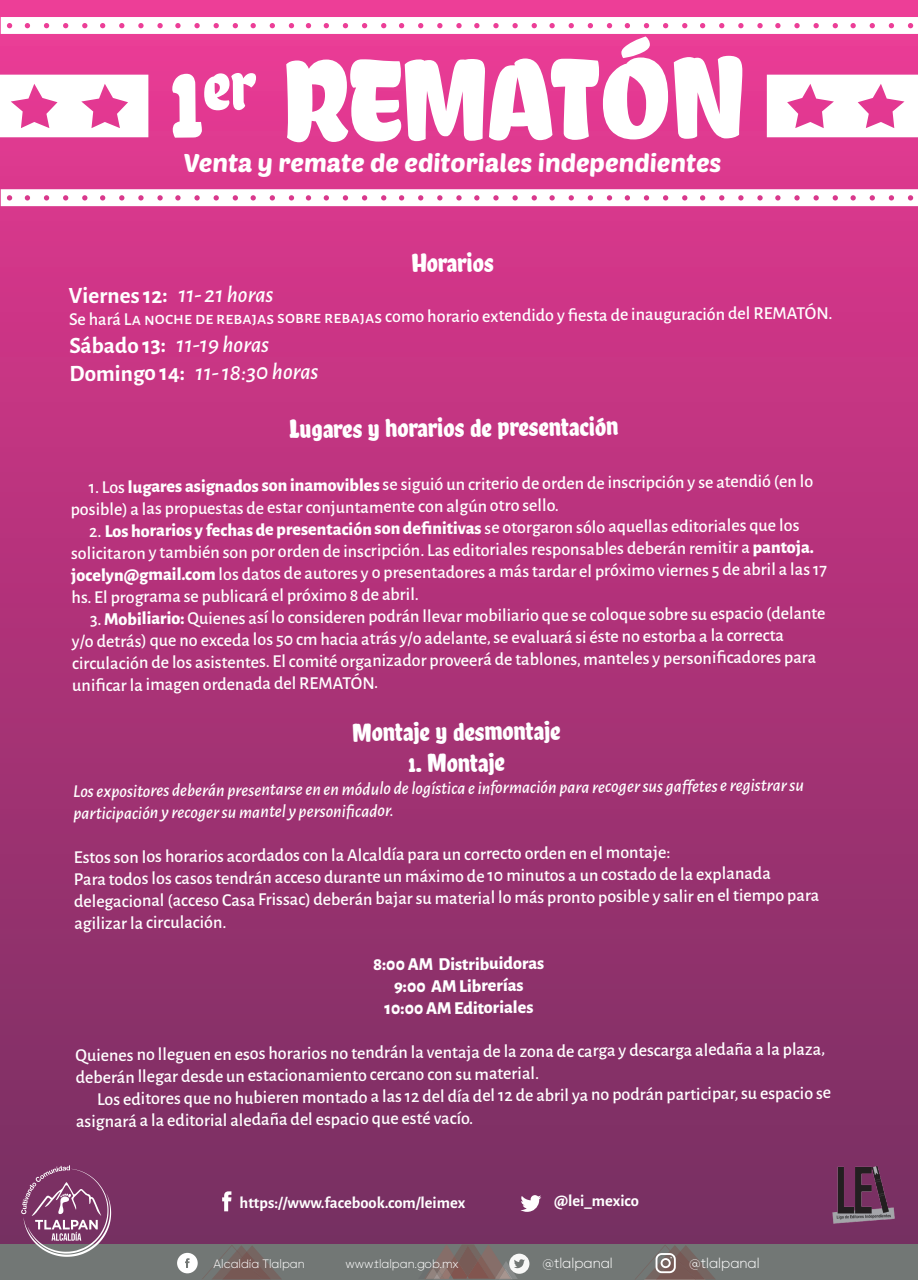
<style>
.page{position:relative;width:918px;height:1280px;background:#fff}
.page>*{position:absolute;margin:0;border:0;box-sizing:border-box;transform-origin:0 0}
.t1{font:115.35px "Chela One";color:#fff}
.t2{font:25.8px "Chela One";letter-spacing:-.01em;color:#fff}
.t3{font:25.35px "Poetsen One";color:#fff}
.t4{font:italic 500 23.25px "Alegreya Sans";letter-spacing:-.01em;color:#fff}
.t5{font:700 23.25px "Alegreya Sans";letter-spacing:-.01em;color:#fff}
.t6{font:500 18.15px/21px "Alegreya Sans";letter-spacing:-.01em;color:#fff}
.t7{font:italic 500 18.15px/23.9px "Alegreya Sans";letter-spacing:-.01em;color:#fff}
.t8{font:800 18.15px "Alegreya Sans";letter-spacing:-.01em;color:#fff}
.t9{font:700 16.5px "Alegreya Sans";color:#fff}
.t10{font:300 14.1px "Gilroy";color:#fff}
.t11{font:300 12.15px "Gilroy";color:#fff}
.s1{font-size:119.4px}
.s2{font-weight:500;font-style:italic}
.s3{font-family:"Alegreya Sans SC"}
.s4{font-weight:700;font-style:normal}
.s5{font-weight:800}
</style>
<div class="page">
<div style="left:0;top:0;width:918px;height:1279px;background:linear-gradient(to bottom,#ec3995,#712e5e)"></div>
<svg style="left:767px;top:75px;width:151px;height:62px"></svg>
<svg style="left:0;top:75px;width:148px;height:62px"></svg>
<svg style="left:1px;top:17px;width:917px;height:17px"></svg>
<svg style="left:1px;top:189px;width:917px;height:17px"></svg>
<svg style="left:222px;top:1191px;width:9px;height:20px"></svg>
<svg style="left:520px;top:1195px;width:21px;height:16px"></svg>
<div style="left:0;top:1244px;width:918px;height:35px;background:#727775"></div>
<svg style="left:635px;top:1245px;width:81px;height:35px"></svg>
<svg style="left:418px;top:1244px;width:111px;height:36px"></svg>
<svg style="left:177px;top:1245px;width:105px;height:35px"></svg>
<svg style="left:21px;top:1165px;width:90px;height:91px;background:#8c577c"></svg>
<img style="left:830px;top:1163px;width:68px;height:64px">
<p class="t1" style="left:170px;top:37px;width:577px;rotate:-1deg"><span class="s1">1</span><sup>er</sup> REMATÓN</p>
<p class="t3" style="left:184px;top:146px;width:539px">Venta y remate de editoriales independientes</p>
<p class="t2" style="left:411px;top:248px;width:84px">Horarios</p>
<p class="t5" style="left:69px;top:278px;width:206px">Viernes 12: <span class="s2">11- 21 horas</span></p>
<p class="t6" style="left:69px;top:303px;width:765px">Se hará <span class="s3">La noche de rebajas sobre rebajas</span> como horario extendido y fiesta de inauguración del REMATÓN.</p>
<p class="t4" style="left:69px;top:328px;width:201px"><span class="s4">Sábado 13:</span> 11-19 horas</p>
<p class="t4" style="left:70px;top:356px;width:250px"><span class="s4">Domingo 14:</span> 11- 18:30 horas</p>
<p class="t2" style="left:290px;top:412px;width:331px">Lugares y horarios de presentación</p>
<p class="t6" style="left:71px;top:469px;width:744px;line-height:24.3px;text-indent:18px">1. Los <span class="s5">lugares asignados son inamovibles</span> se siguió un criterio de orden de inscripción y se atendió (en lo posible) a las propuestas de estar conjuntamente con algún otro sello.</p>
<p class="t6" style="left:71px;top:518px;width:758px;text-indent:18px">2. <span class="s5">Los horarios y fechas de presentación son definitivas</span> se otorgaron sólo aquellas editoriales que los solicitaron y también son por orden de inscripción. Las editoriales responsables deberán remitir a <sup>pantoja. </sup><span class="s5">jocelyn@gmail.com</span> los datos de autores y o presentadores a más tardar el próximo viernes 5 de abril a las 17</p>
<p class="t6" style="left:72px;top:584px;width:349px">hs. El programa se publicará el próximo 8 de abril.</p>
<p class="t6" style="left:72px;top:603px;width:755px;line-height:22.2px;text-indent:18px">3. <span class="s5">Mobiliario:</span> Quienes así lo consideren podrán llevar mobiliario que se coloque sobre su espacio (delante y/o detrás) que no exceda los 50 cm hacia atrás y/o adelante, se evaluará si éste no estorba a la correcta circulación de los asistentes. El comité organizador proveerá de tablones, manteles y personificadores para</p>
<p class="t6" style="left:72px;top:672px;width:308px">unificar la imagen ordenada del REMATÓN.</p>
<p class="t2" style="left:353px;top:716px;width:210px">Montaje y desmontaje</p>
<p class="t2" style="left:409px;top:747px;width:98px">1. Montaje</p>
<p class="t7" style="left:73px;top:775px;width:733px">Los expositores deberán presentarse en en módulo de logística e información para recoger sus gaffetes e registrar su participación y recoger su mantel y personificador.</p>
<p class="t6" style="left:74px;top:843px;width:599px">Estos son los horarios acordados con la Alcaldía para un correcto orden en el montaje:</p>
<p class="t6" style="left:74px;top:864px;width:747px;line-height:21.8px">Para todos los casos tendrán acceso durante un máximo de 10 minutos a un costado de la explanada delegacional (acceso Casa Frissac) deberán bajar su material lo más pronto posible y salir en el tiempo para</p>
<p class="t6" style="left:74px;top:911px;width:154px">agilizar la circulación.</p>
<p class="t8" style="left:373px;top:950px;width:173px">8:00 AM Distribuidoras</p>
<p class="t8" style="left:394px;top:972px;width:131px">9:00 AM Librerías</p>
<p class="t8" style="left:385px;top:994px;width:151px">10:00 AM Editoriales</p>
<p class="t6" style="left:76px;top:1039px;width:752px;line-height:23.2px">Quienes no lleguen en esos horarios no tendrán la ventaja de la zona de carga y descarga aledaña a la plaza, deberán llegar desde un estacionamiento cercano con su material.</p>
<p class="t6" style="left:76px;top:1082px;width:757px;line-height:23.9px;text-indent:21px">Los editores que no hubieren montado a las 12 del día del 12 de abril ya no podrán participar, su espacio se asignará a la editorial aledaña del espacio que esté vacío.</p>
<p class="t9" style="left:240px;top:1190px;width:227px">https://www.facebook.com/leimex</p>
<p class="t9" style="left:554px;top:1188px;width:86px">@lei_mexico</p>
<p class="t11" style="left:214px;top:1256px;width:93px">Alcaldía Tlalpan</p>
<p class="t11" style="left:345px;top:1256px;width:115px">www.tlalpan.gob.mx</p>
<p class="t10" style="left:543px;top:1254px;width:72px">@tlalpanal</p>
<p class="t10" style="left:689px;top:1254px;width:72px">@tlalpanal</p>
</div>
